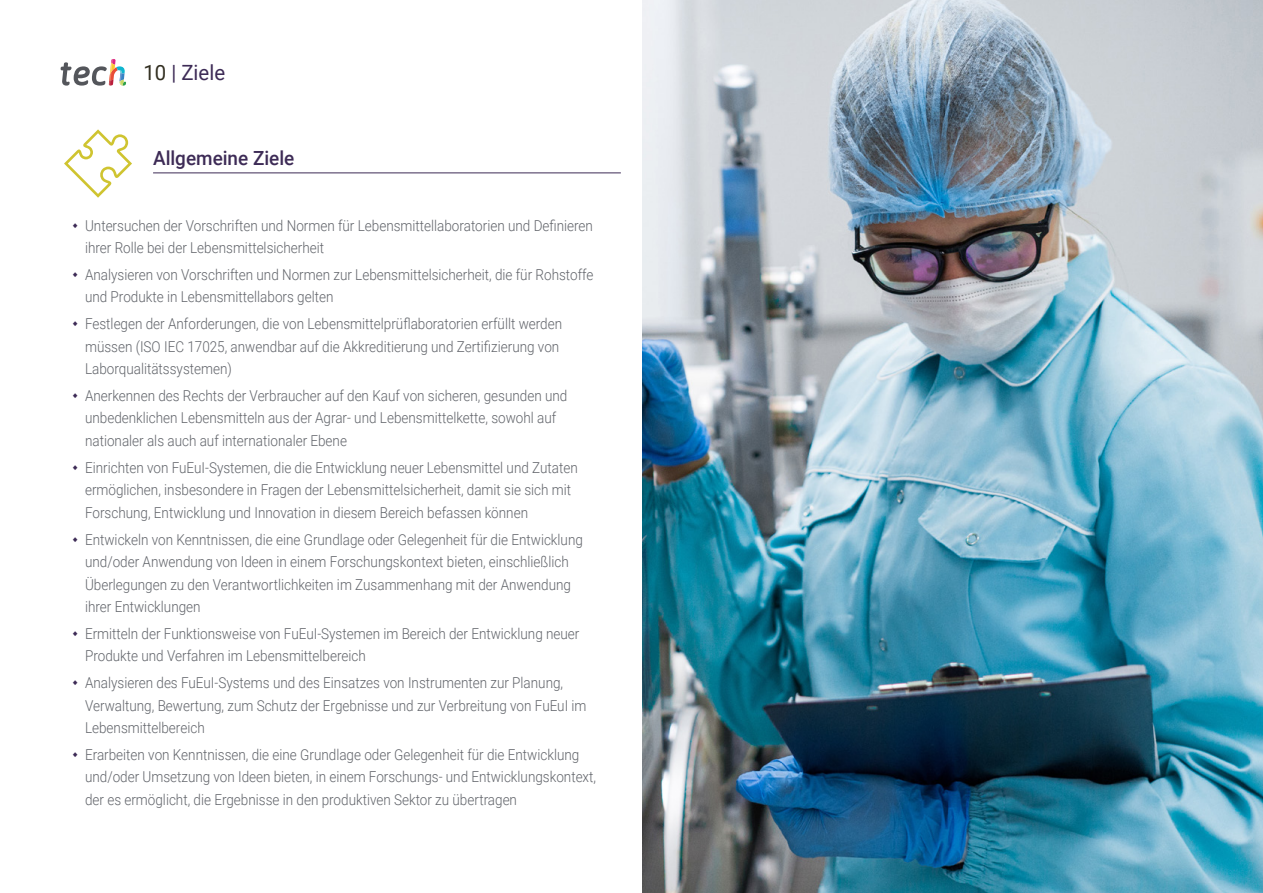
<style>
.page{position:relative;width:1263px;height:893px;background:#fff}
.page>*{position:absolute;margin:0;border:0;box-sizing:border-box;transform-origin:0 0}
.t1{font:21px "Roboto";color:#3d2b56}
.t2{font:500 19.5px "Roboto";color:#3d2b56}
.t3{font:300 15px/22.5px "Roboto";color:#61646a;scale:.9 1}
.s1{color:#312e20}
</style>
<div class="page">
<hr style="left:153px;top:172px;width:468px;height:1px;background:#3d2b56">
<svg style="left:64px;top:129px;width:68px;height:69px"></svg>
<img style="left:642px;top:0;width:621px;height:893px">
<svg style="left:61px;top:59px;width:65px;height:27px"></svg>
<h1 class="t1" style="left:144px;top:57px;width:83px"><span class="s1">10</span> | Ziele</h1>
<h2 class="t2" style="left:153px;top:144px;width:143px">Allgemeine Ziele</h2>
<p class="t3" style="left:85px;top:214px;width:566px">Untersuchen der Vorschriften und Normen für Lebensmittellaboratorien und Definieren ihrer Rolle bei der Lebensmittelsicherheit</p>
<p class="t3" style="left:85px;top:263px;width:566px">Analysieren von Vorschriften und Normen zur Lebensmittelsicherheit, die für Rohstoffe und Produkte in Lebensmittellabors gelten</p>
<p class="t3" style="left:85px;top:312px;width:532px">Festlegen der Anforderungen, die von Lebensmittelprüflaboratorien erfüllt werden müssen (ISO IEC 17025, anwendbar auf die Akkreditierung und Zertifizierung von<br>Laborqualitätssystemen)</p>
<p class="t3" style="left:85px;top:384px;width:537px">Anerkennen des Rechts der Verbraucher auf den Kauf von sicheren, gesunden und unbedenklichen Lebensmitteln aus der Agrar- und Lebensmittelkette, sowohl auf nationaler als auch auf internationaler Ebene</p>
<p class="t3" style="left:85px;top:456px;width:549px">Einrichten von FuEuI-Systemen, die die Entwicklung neuer Lebensmittel und Zutaten ermöglichen, insbesondere in Fragen der Lebensmittelsicherheit, damit sie sich mit<br>Forschung, Entwicklung und Innovation in diesem Bereich befassen können</p>
<p class="t3" style="left:85px;top:527px;width:555px">Entwickeln von Kenntnissen, die eine Grundlage oder Gelegenheit für die Entwicklung und/oder Anwendung von Ideen in einem Forschungskontext bieten, einschließlich Überlegungen zu den Verantwortlichkeiten im Zusammenhang mit der Anwendung ihrer Entwicklungen</p>
<p class="t3" style="left:85px;top:622px;width:551px">Ermitteln der Funktionsweise von FuEuI-Systemen im Bereich der Entwicklung neuer<br>Produkte und Verfahren im Lebensmittelbereich</p>
<p class="t3" style="left:85px;top:671px;width:559px">Analysieren des FuEuI-Systems und des Einsatzes von Instrumenten zur Planung,<br>Verwaltung, Bewertung, zum Schutz der Ergebnisse und zur Verbreitung von FuEuI im<br>Lebensmittelbereich</p>
<p class="t3" style="left:85px;top:743px;width:569px">Erarbeiten von Kenntnissen, die eine Grundlage oder Gelegenheit für die Entwicklung und/oder Umsetzung von Ideen bieten, in einem Forschungs- und Entwicklungskontext, der es ermöglicht, die Ergebnisse in den produktiven Sektor zu übertragen</p>
</div>
